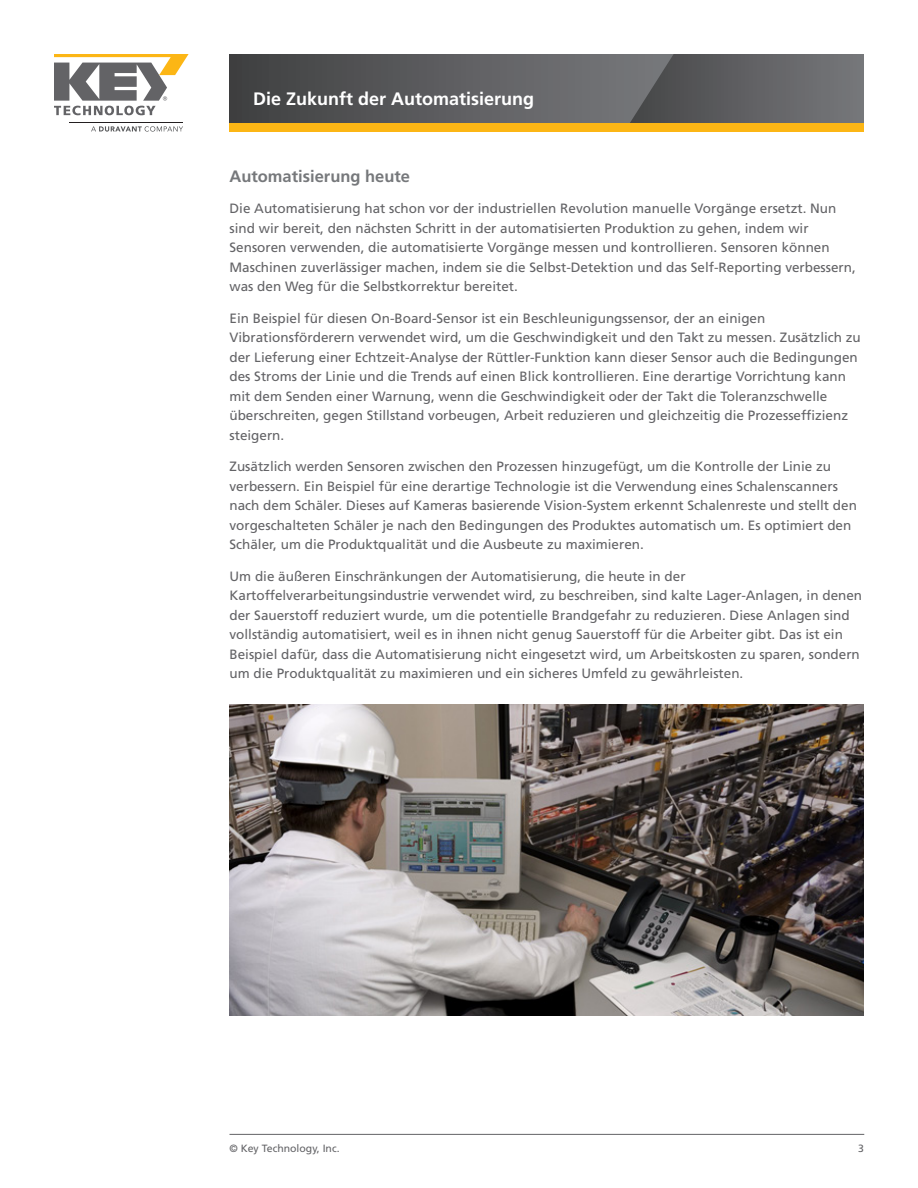
<style>
.page{position:relative;width:918px;height:1188px;background:#fff}
.page>*{position:absolute;margin:0;border:0;box-sizing:border-box;transform-origin:0 0}
.Document_Title__Head{font:700 18px "Frutiger LT Std";color:#fff}
.Main_Body_Text{font:700 16.5px "Frutiger LT Std";color:#76787b}
.Main_Body_Text-2{font:13.5px/19.5px "Frutiger LT Std";color:#636366}
.t1{font:10.5px "Frutiger LT Std";color:#636366}
</style>
<div class="page">
<hr style="left:230px;top:1134px;width:634px;height:1px;background:#636366">
<svg style="left:230px;top:54px;width:400px;height:69px;background:#5a5a5c"></svg>
<svg style="left:630px;top:54px;width:234px;height:69px;background:#626366"></svg>
<div style="left:230px;top:123px;width:634px;height:9px;background:#fcb615"></div>
<svg style="left:54px;top:54px;width:135px;height:61px"></svg>
<svg style="left:91px;top:126px;width:92px;height:6px"></svg>
<hr style="left:69px;top:122px;width:114px;height:1px;background:#231f20">
<img style="left:229px;top:705px;width:635px;height:311px">
<p class="Document_Title__Head" style="left:253px;top:88px;width:283px">Die Zukunft der Automatisierung</p>
<p class="Main_Body_Text" style="left:230px;top:166px;width:182px">Automatisierung heute</p>
<p class="Main_Body_Text-2" style="left:230px;top:199px;width:628px">Die Automatisierung hat schon vor der industriellen Revolution manuelle Vorgänge ersetzt. Nun sind wir bereit, den nächsten Schritt in der automatisierten Produktion zu gehen, indem wir Sensoren verwenden, die automatisierte Vorgänge messen und kontrollieren. Sensoren können Maschinen zuverlässiger machen, indem sie die Selbst-Detektion und das Self-Reporting verbessern, was den Weg für die Selbstkorrektur bereitet.</p>
<p class="Main_Body_Text-2" style="left:230px;top:308px;width:633px">Ein Beispiel für diesen On-Board-Sensor ist ein Beschleunigungssensor, der an einigen Vibrationsförderern verwendet wird, um die Geschwindigkeit und den Takt zu messen. Zusätzlich zu der Lieferung einer Echtzeit-Analyse der Rüttler-Funktion kann dieser Sensor auch die Bedingungen des Stroms der Linie und die Trends auf einen Blick kontrollieren. Eine derartige Vorrichtung kann mit dem Senden einer Warnung, wenn die Geschwindigkeit oder der Takt die Toleranzschwelle überschreiten, gegen Stillstand vorbeugen, Arbeit reduzieren und gleichzeitig die Prozesseffizienz steigern.</p>
<p class="Main_Body_Text-2" style="left:230px;top:457px;width:629px">Zusätzlich werden Sensoren zwischen den Prozessen hinzugefügt, um die Kontrolle der Linie zu verbessern. Ein Beispiel für eine derartige Technologie ist die Verwendung eines Schalenscanners nach dem Schäler. Dieses auf Kameras basierende Vision-System erkennt Schalenreste und stellt den vorgeschalteten Schäler je nach den Bedingungen des Produktes automatisch um. Es optimiert den Schäler, um die Produktqualität und die Ausbeute zu maximieren.</p>
<p class="Main_Body_Text-2" style="left:230px;top:566px;width:634px">Um die äußeren Einschränkungen der Automatisierung, die heute in der Kartoffelverarbeitungsindustrie verwendet wird, zu beschreiben, sind kalte Lager-Anlagen, in denen der Sauerstoff reduziert wurde, um die potentielle Brandgefahr zu reduzieren. Diese Anlagen sind vollständig automatisiert, weil es in ihnen nicht genug Sauerstoff für die Arbeiter gibt. Das ist ein Beispiel dafür, dass die Automatisierung nicht eingesetzt wird, um Arbeitskosten zu sparen, sondern um die Produktqualität zu maximieren und ein sicheres Umfeld zu gewährleisten.</p>
<p class="t1" style="left:230px;top:1142px;width:112px">© Key Technology, Inc.</p>
<p class="t1" style="left:858px;top:1142px;width:7px">3</p>
</div>
